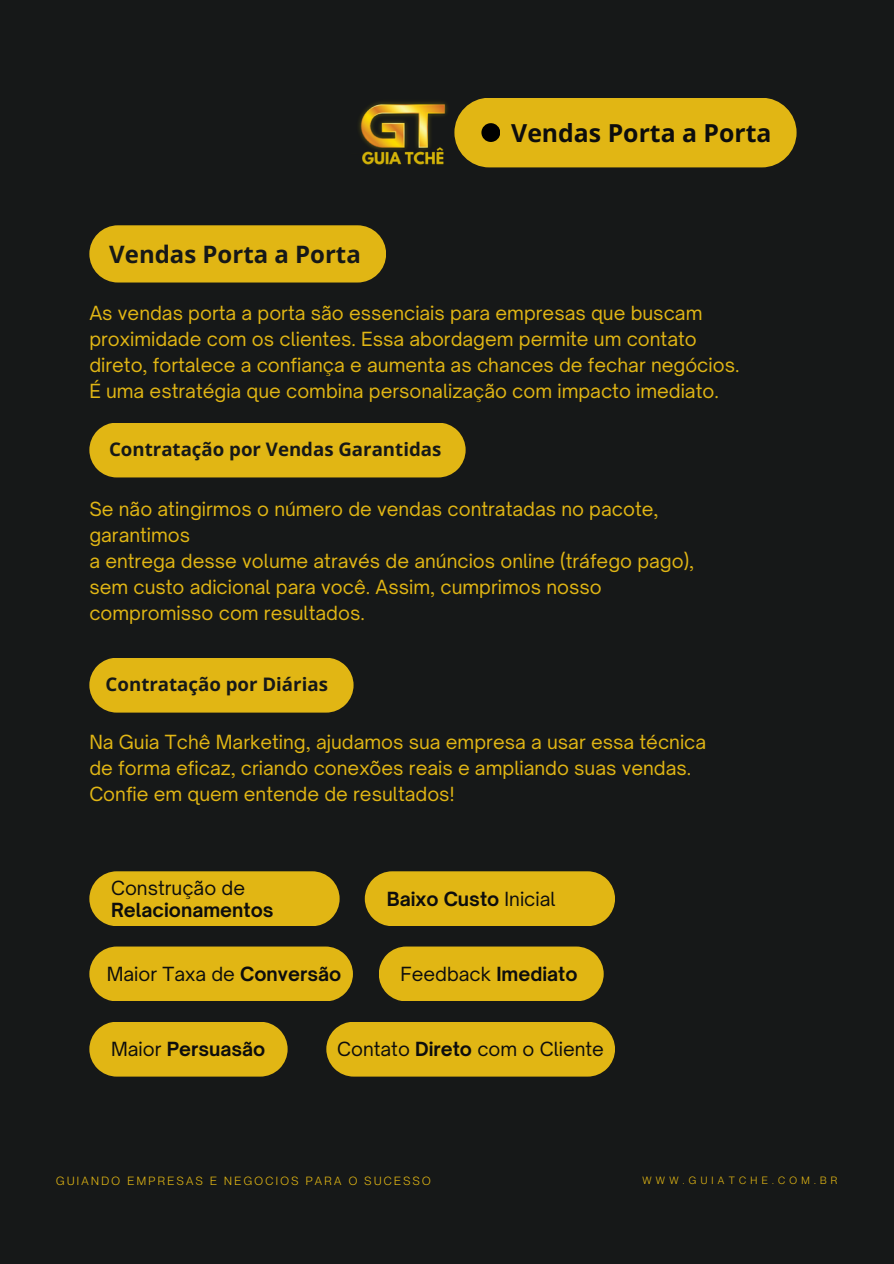
<style>
.page{position:relative;width:894px;height:1264px;background:#fff}
.page>*{position:absolute;margin:0;border:0;box-sizing:border-box;transform-origin:0 0}
.t1{font:700 24.75px "Open Sans";color:#0d0d0d}
.t2{font:700 24px "Open Sans";color:#161818}
.t3{font:18.6px/26px "Open Sauce One";color:#e1b614}
.t4{font:18.6px "Open Sauce One";color:#0d0d0d}
.t5{font:700 18.6px/22px "Open Sauce One";color:#0d0d0d}
.t6{font:700 18.6px "Open Sans";color:#161818}
.t7{font:11.7px "Neue Montreal";letter-spacing:.205em;color:#e1b614}
.t8{font:10.35px "Neue Montreal";letter-spacing:.415em;color:#e1b614}
.s1{font-weight:400}
.s2{font-weight:700}
</style>
<div class="page">
<div style="left:0;top:0;width:893px;height:1263px;background:#161818"></div>
<div style="left:326px;top:1022px;width:289px;height:54px;background:#e1b614"></div>
<div style="left:89px;top:871px;width:250px;height:55px;background:#e1b614"></div>
<div style="left:89px;top:1022px;width:198px;height:54px;background:#e1b614"></div>
<div style="left:364px;top:871px;width:250px;height:55px;background:#e1b614"></div>
<svg style="left:379px;top:946px;width:224px;height:55px;background:#d5ac14"></svg>
<div style="left:89px;top:946px;width:264px;height:55px;background:#e1b614"></div>
<div style="left:454px;top:98px;width:342px;height:69px;background:#e1b614;border-radius:35px"></div>
<div style="left:481px;top:123px;width:19px;height:19px;background:#000;border-radius:50%"></div>
<img style="left:359px;top:102px;width:88px;height:63px">
<div style="left:89px;top:658px;width:264px;height:54px;background:#e1b614"></div>
<div style="left:89px;top:423px;width:376px;height:54px;background:#e1b614"></div>
<div style="left:89px;top:225px;width:297px;height:57px;background:#e1b614;border-radius:29px"></div>
<h1 class="t2" style="left:109px;top:237px;width:253px">Vendas Porta a Porta</h1>
<h5 class="t1" style="left:511px;top:115px;width:262px">Vendas Porta a Porta</h5>
<p class="t3" style="left:89px;top:300px;width:651px">As vendas porta a porta são essenciais para empresas que buscam proximidade com os clientes. Essa abordagem permite um contato direto, fortalece a confiança e aumenta as chances de fechar negócios.<br>É uma estratégia que combina personalização com impacto imediato.</p>
<p class="t6" style="left:109px;top:436px;width:334px">Contratação por Vendas Garantidas</p>
<p class="t3" style="left:89px;top:496px;width:570px">Se não atingirmos o número de vendas contratadas no pacote, garantimos</p>
<p class="t3" style="left:89px;top:547px;width:606px">a entrega desse volume através de anúncios online (tráfego pago),</p>
<p class="t3" style="left:89px;top:573px;width:514px">sem custo adicional para você. Assim, cumprimos nosso compromisso com resultados.</p>
<p class="t6" style="left:106px;top:671px;width:224px">Contratação por Diárias</p>
<p class="t3" style="left:89px;top:728px;width:618px">Na Guia Tchê Marketing, ajudamos sua empresa a usar essa técnica</p>
<p class="t3" style="left:89px;top:754px;width:603px">de forma eficaz, criando conexões reais e ampliando suas vendas.</p>
<h5 class="t3" style="left:89px;top:780px;width:366px">Confie em quem entende de resultados!</h5>
<p class="t5" style="left:111px;top:876px;width:164px"><span class="s1">Construção de<br></span>Relacionamentos</p>
<h3 class="t5" style="left:386px;top:887px;width:170px">Baixo Custo <span class="s1">Inicial</span></h3>
<p class="t4" style="left:107px;top:962px;width:236px">Maior Taxa de <span class="s2">Conversão</span></p>
<h4 class="t4" style="left:400px;top:962px;width:178px">Feedback <span class="s2">Imediato</span></h4>
<p class="t5" style="left:111px;top:1038px;width:156px"><span class="s1">Maior</span> Persuasão</p>
<p class="t4" style="left:337px;top:1037px;width:268px">Contato <span class="s2">Direto</span> com o Cliente</p>
<h1 class="t7" style="left:56px;top:1173px;width:376px">GUIANDO EMPRESAS E NEGOCIOS PARA O SUCESSO</h1>
<p class="t8" style="left:642px;top:1173px;width:196px">WWW.GUIATCHE.COM.BR</p>
</div>
